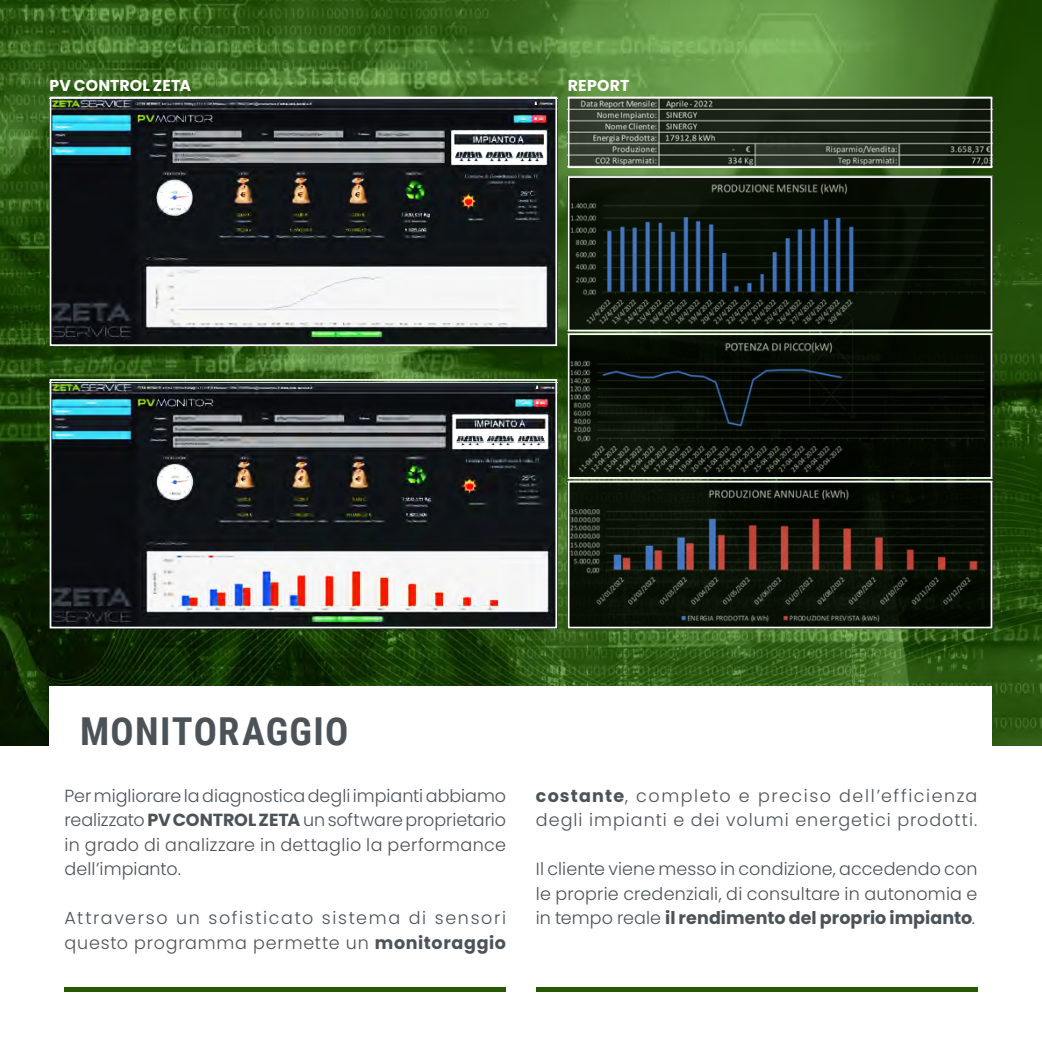
<style>
.page{position:relative;width:1042px;height:1042px;background:#fff}
.page>*{position:absolute;margin:0;border:0;box-sizing:border-box;transform-origin:0 0}
.t1{font:700 38.5px "Roboto Condensed";letter-spacing:.035em;color:#4b5359}
.t2{font:300 17.5px/24.5px "Poppins";letter-spacing:.05em;color:#4b5359;text-align:justify}
.t3{font:300 17.5px/24.5px "Poppins";letter-spacing:.085em;color:#4b5359}
.t4{font:700 15.75px "Poppins";letter-spacing:.005em;color:#fff}
.s1{font-weight:700}
</style>
<div class="page">
<img style="left:0;top:0;width:1042px;height:745px">
<div style="left:50px;top:686px;width:942px;height:118px;background:#fff"></div>
<svg style="left:49px;top:96px;width:509px;height:251px"></svg>
<svg style="left:567px;top:96px;width:426px;height:73px;background:#41493c"></svg>
<svg style="left:567px;top:175px;width:426px;height:157px;background:#18211c"></svg>
<svg style="left:567px;top:332px;width:426px;height:148px;background:#121910"></svg>
<svg style="left:567px;top:480px;width:426px;height:149px;background:#1c1e15"></svg>
<svg style="left:49px;top:378px;width:509px;height:251px"></svg>
<div style="left:64px;top:987px;width:442px;height:5px;background:#265902"></div>
<div style="left:536px;top:987px;width:441px;height:5px;background:#265902"></div>
<p class="t4" style="left:50px;top:76px;width:143px">PV CONTROL ZETA</p>
<p class="t4" style="left:568px;top:76px;width:63px">REPORT</p>
<h1 class="t1" style="left:80px;top:704px;width:270px">MONITORAGGIO</h1>
<p class="t2" style="left:64px;top:783px;width:443px">Per migliorare la diagnostica degli impianti abbiamo realizzato <span class="s1">PV CONTROL ZETA</span> un software proprietario in grado di analizzare in dettaglio la performance dell’impianto.</p>
<p class="t3" style="left:64px;top:906px;width:443px">Attraverso un sofisticato sistema di sensori questo programma permette un <span class="s1">monitoraggio</span></p>
<p class="t2" style="left:536px;top:783px;width:443px"><span class="s1">costante</span>, completo e preciso dell’efficienza degli impianti e dei volumi energetici prodotti.</p>
<p class="t2" style="left:536px;top:857px;width:443px">Il cliente viene messo in condizione, accedendo con le proprie credenziali, di consultare in autonomia e in tempo reale <span class="s1">il rendimento del proprio impianto</span>.</p>
</div>
